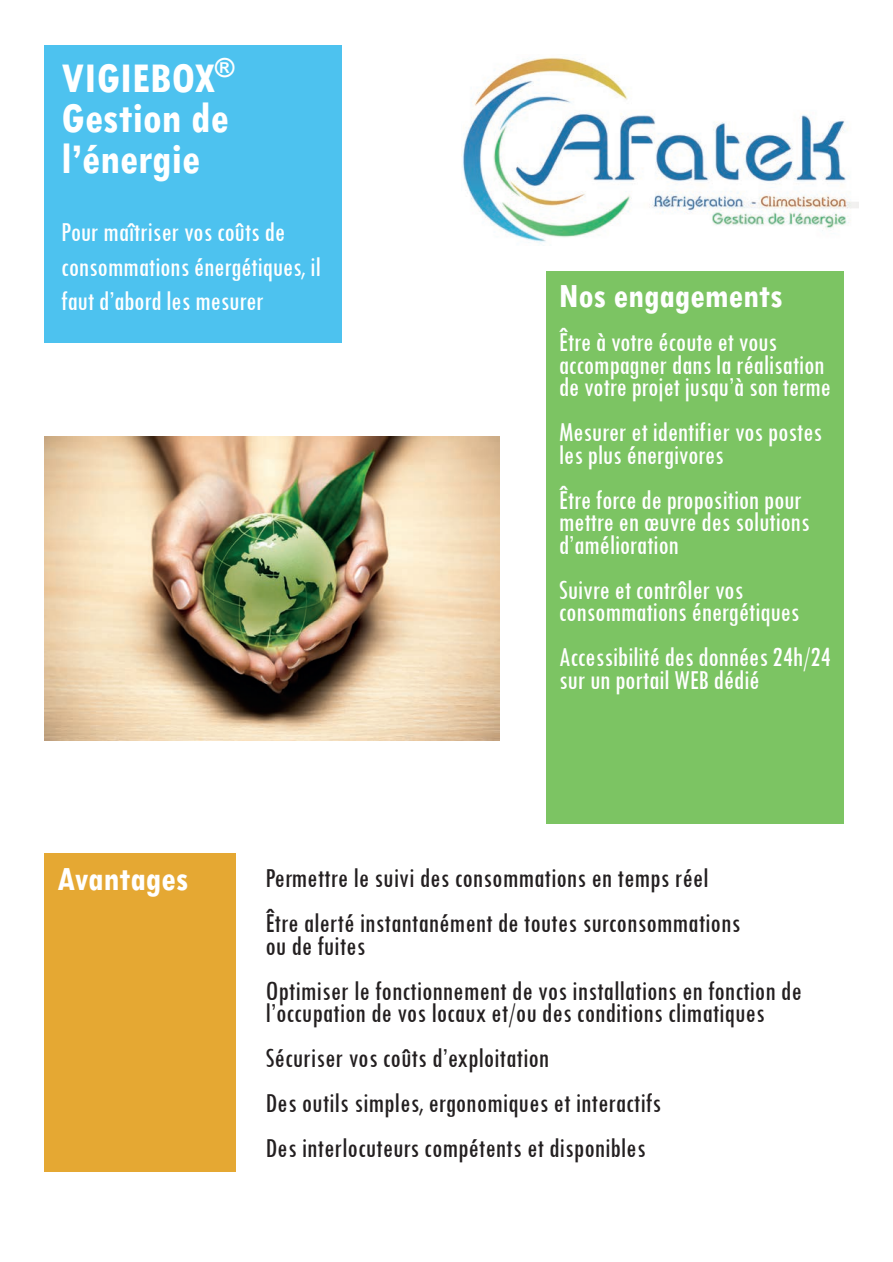
<style>
.page{position:relative;width:893px;height:1262px;background:#fff}
.page>*{position:absolute;margin:0;border:0;box-sizing:border-box;transform-origin:0 0}
.t1{font:700 condensed 45px/40.5px "Tw Cen";color:#fff}
.t2{font:700 condensed 36px "Tw Cen";color:#fff}
.t3{font:condensed 28.5px/22.5px "Tw Cen";letter-spacing:-.01em;color:#fff}
.t4{font:condensed 28.5px/45px "Tw Cen";color:#231f20}
</style>
<div class="page">
<img style="left:461px;top:57px;width:397px;height:187px">
<div style="left:44px;top:46px;width:298px;height:297px;background:#4dc2ef"></div>
<div style="left:44px;top:853px;width:192px;height:319px;background:#e5a833"></div>
<div style="left:546px;top:271px;width:298px;height:553px;background:#7cc463"></div>
<img style="left:44px;top:437px;width:455px;height:303px">
<h1 class="t1" style="left:61px;top:56px;width:175px">VIGIEBOX<sup>®<br></sup>Gestion de l’énergie</h1>
<p class="t3" style="left:61px;top:215px;width:261px;line-height:34.2px">Pour maîtriser vos coûts de consommations énergétiques, il faut d’abord les mesurer</p>
<p class="t2" style="left:559px;top:274px;width:225px">Nos engagements</p>
<p class="t3" style="left:559px;top:330px;width:274px">Être à votre écoute et vous accompagner dans la réalisation de votre projet jusqu’à son terme</p>
<p class="t3" style="left:559px;top:420px;width:265px">Mesurer et identifier vos postes les plus énergivores</p>
<p class="t3" style="left:559px;top:488px;width:252px">Être force de proposition pour mettre en œuvre des solutions d’amélioration</p>
<p class="t3" style="left:559px;top:578px;width:242px">Suivre et contrôler vos consommations énergétiques</p>
<p class="t3" style="left:559px;top:645px;width:274px">Accessibilité des données 24h/24 sur un portail WEB dédié</p>
<p class="t2" style="left:57px;top:857px;width:133px">Avantages</p>
<p class="t4" style="left:265px;top:855px;width:476px">Permettre le suivi des consommations en temps réel<br>Être alerté instantanément de toutes surconsommations</p>
<p class="t4" style="left:265px;top:923px;width:538px">ou de fuites<br>Optimiser le fonctionnement de vos installations en fonction de</p>
<p class="t4" style="left:265px;top:990px;width:501px">l’occupation de vos locaux et/ou des conditions climatiques Sécuriser vos coûts d’exploitation<br>Des outils simples, ergonomiques et interactifs<br>Des interlocuteurs compétents et disponibles</p>
</div>
